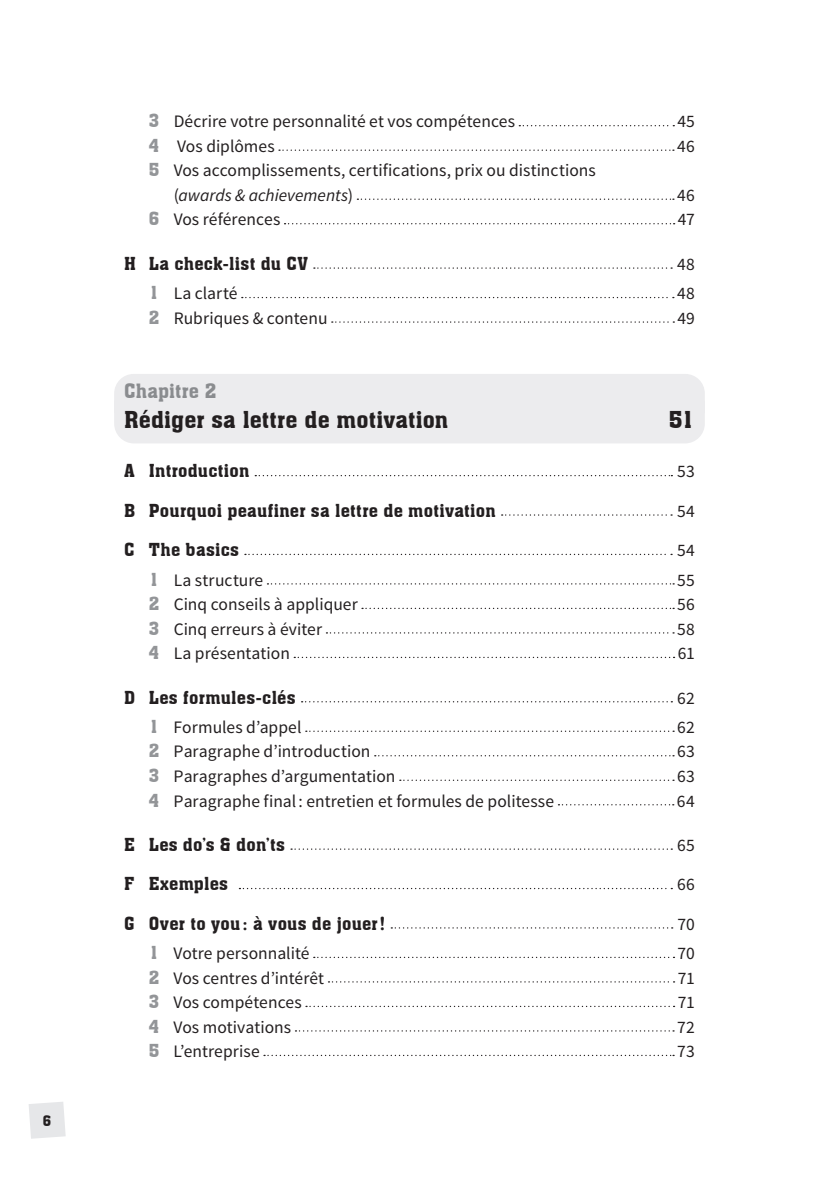
<style>
.page{position:relative;width:819px;height:1191px;background:#fff}
.page>*{position:absolute;margin:0;border:0;box-sizing:border-box;transform-origin:0 0}
.t1{font:22.75px "Aachen BT";letter-spacing:.005em;color:#231f20}
.t2{font:19.25px "Aachen BT";letter-spacing:.005em;color:#8a8c8f}
.t3{font:17.5px/24.5px "Source Sans Pro";letter-spacing:.005em;color:#231f20}
.t4{font:17.5px "Aachen BT";letter-spacing:.01em;color:#231f20}
.t5{font:14px "Aachen BT";color:#231f20}
.s1{font-family:"Aachen BT";color:#939598}
.s2{font-style:italic}
</style>
<div class="page">
<svg style="left:29px;top:1102px;width:37px;height:36px"></svg>
<svg style="left:519px;top:125px;width:155px;height:1px"></svg>
<svg style="left:279px;top:149px;width:395px;height:2px"></svg>
<svg style="left:357px;top:198px;width:317px;height:2px"></svg>
<svg style="left:284px;top:223px;width:390px;height:1px"></svg>
<svg style="left:314px;top:267px;width:358px;height:2px"></svg>
<svg style="left:242px;top:297px;width:431px;height:1px"></svg>
<svg style="left:332px;top:321px;width:342px;height:2px"></svg>
<div style="left:114px;top:374px;width:590px;height:69px;background:#ececee"></div>
<svg style="left:255px;top:475px;width:417px;height:1px"></svg>
<svg style="left:501px;top:514px;width:171px;height:1px"></svg>
<svg style="left:245px;top:554px;width:427px;height:1px"></svg>
<svg style="left:267px;top:583px;width:407px;height:1px"></svg>
<svg style="left:362px;top:608px;width:312px;height:1px"></svg>
<svg style="left:326px;top:632px;width:348px;height:1px"></svg>
<svg style="left:294px;top:657px;width:380px;height:1px"></svg>
<svg style="left:301px;top:701px;width:371px;height:1px"></svg>
<svg style="left:306px;top:730px;width:368px;height:2px"></svg>
<svg style="left:375px;top:755px;width:299px;height:1px"></svg>
<svg style="left:400px;top:779px;width:274px;height:2px"></svg>
<svg style="left:558px;top:804px;width:115px;height:1px"></svg>
<svg style="left:291px;top:848px;width:381px;height:1px"></svg>
<svg style="left:239px;top:888px;width:433px;height:1px"></svg>
<svg style="left:391px;top:927px;width:281px;height:1px"></svg>
<svg style="left:314px;top:956px;width:360px;height:2px"></svg>
<svg style="left:328px;top:981px;width:346px;height:1px"></svg>
<svg style="left:306px;top:1005px;width:368px;height:2px"></svg>
<svg style="left:295px;top:1030px;width:379px;height:1px"></svg>
<svg style="left:264px;top:1054px;width:410px;height:2px"></svg>
<p class="t5" style="left:43px;top:1111px;width:10px">6</p>
<p class="t3" style="left:149px;top:110px;width:367px"><span class="s1">3</span> Décrire votre personnalité et vos compétences</p>
<p class="t3" style="left:677px;top:110px;width:19px">45</p>
<p class="t3" style="left:149px;top:134px;width:127px"><span class="s1">4</span> Vos diplômes</p>
<p class="t3" style="left:677px;top:134px;width:19px">46</p>
<p class="t3" style="left:174px;top:159px;width:423px;text-indent:-25px"><span class="s1">5</span> Vos accomplissements, certifications, prix ou distinctions (<span class="s2">awards &amp; achievements</span>)</p>
<p class="t3" style="left:677px;top:183px;width:19px">46</p>
<p class="t3" style="left:149px;top:208px;width:133px"><span class="s1">6</span> Vos références</p>
<p class="t3" style="left:677px;top:208px;width:19px">47</p>
<p class="t4" style="left:124px;top:252px;width:185px">H La check-list du CV</p>
<p class="t3" style="left:677px;top:252px;width:19px">48</p>
<p class="t3" style="left:149px;top:281px;width:90px"><span class="s1">1</span> La clarté</p>
<p class="t3" style="left:677px;top:281px;width:19px">48</p>
<p class="t3" style="left:149px;top:306px;width:180px"><span class="s1">2</span> Rubriques &amp; contenu</p>
<p class="t3" style="left:677px;top:306px;width:19px">49</p>
<p class="t2" style="left:124px;top:379px;width:94px">Chapitre 2</p>
<h1 class="t1" style="left:124px;top:405px;width:326px">Rédiger sa lettre de motivation</h1>
<h1 class="t1" style="left:668px;top:405px;width:28px">51</h1>
<p class="t4" style="left:124px;top:460px;width:127px">A Introduction</p>
<p class="t3" style="left:677px;top:459px;width:19px">53</p>
<p class="t4" style="left:124px;top:499px;width:373px">B Pourquoi peaufiner sa lettre de motivation</p>
<p class="t3" style="left:677px;top:499px;width:19px">54</p>
<p class="t4" style="left:124px;top:539px;width:116px">C The basics</p>
<p class="t3" style="left:677px;top:538px;width:19px">54</p>
<p class="t3" style="left:149px;top:568px;width:116px"><span class="s1">1</span> La structure</p>
<p class="t3" style="left:677px;top:568px;width:19px">55</p>
<p class="t3" style="left:149px;top:592px;width:210px"><span class="s1">2</span> Cinq conseils à appliquer</p>
<p class="t3" style="left:677px;top:592px;width:19px">56</p>
<p class="t3" style="left:149px;top:617px;width:175px"><span class="s1">3</span> Cinq erreurs à éviter</p>
<p class="t3" style="left:677px;top:617px;width:19px">58</p>
<p class="t3" style="left:149px;top:641px;width:143px"><span class="s1">4</span> La présentation</p>
<p class="t3" style="left:677px;top:641px;width:19px">61</p>
<p class="t4" style="left:124px;top:686px;width:173px">D Les formules-clés</p>
<p class="t3" style="left:677px;top:685px;width:19px">62</p>
<p class="t3" style="left:149px;top:715px;width:154px"><span class="s1">1</span> Formules d’appel</p>
<p class="t3" style="left:677px;top:715px;width:19px">62</p>
<p class="t3" style="left:149px;top:739px;width:223px"><span class="s1">2</span> Paragraphe d’introduction</p>
<p class="t3" style="left:677px;top:739px;width:19px">63</p>
<p class="t3" style="left:149px;top:764px;width:248px"><span class="s1">3</span> Paragraphes d’argumentation</p>
<p class="t3" style="left:677px;top:764px;width:19px">63</p>
<p class="t3" style="left:149px;top:788px;width:407px"><span class="s1">4</span> Paragraphe final: entretien et formules de politesse</p>
<p class="t3" style="left:677px;top:788px;width:19px">64</p>
<p class="t4" style="left:124px;top:833px;width:162px">E Les do’s &amp; don’ts</p>
<p class="t3" style="left:677px;top:833px;width:19px">65</p>
<p class="t4" style="left:124px;top:873px;width:105px">F Exemples</p>
<p class="t3" style="left:677px;top:872px;width:19px">66</p>
<p class="t4" style="left:124px;top:912px;width:263px">G Over to you: à vous de jouer!</p>
<p class="t3" style="left:677px;top:912px;width:19px">70</p>
<p class="t3" style="left:149px;top:941px;width:162px"><span class="s1">1</span> Votre personnalité</p>
<p class="t3" style="left:677px;top:941px;width:19px">70</p>
<p class="t3" style="left:149px;top:965px;width:177px"><span class="s1">2</span> Vos centres d’intérêt</p>
<p class="t3" style="left:677px;top:965px;width:19px">71</p>
<p class="t3" style="left:149px;top:990px;width:154px"><span class="s1">3</span> Vos compétences</p>
<p class="t3" style="left:677px;top:990px;width:19px">71</p>
<p class="t3" style="left:149px;top:1014px;width:144px"><span class="s1">4</span> Vos motivations</p>
<p class="t3" style="left:677px;top:1014px;width:19px">72</p>
<p class="t3" style="left:149px;top:1039px;width:112px"><span class="s1">5</span> L’entreprise</p>
<p class="t3" style="left:677px;top:1039px;width:19px">73</p>
</div>
